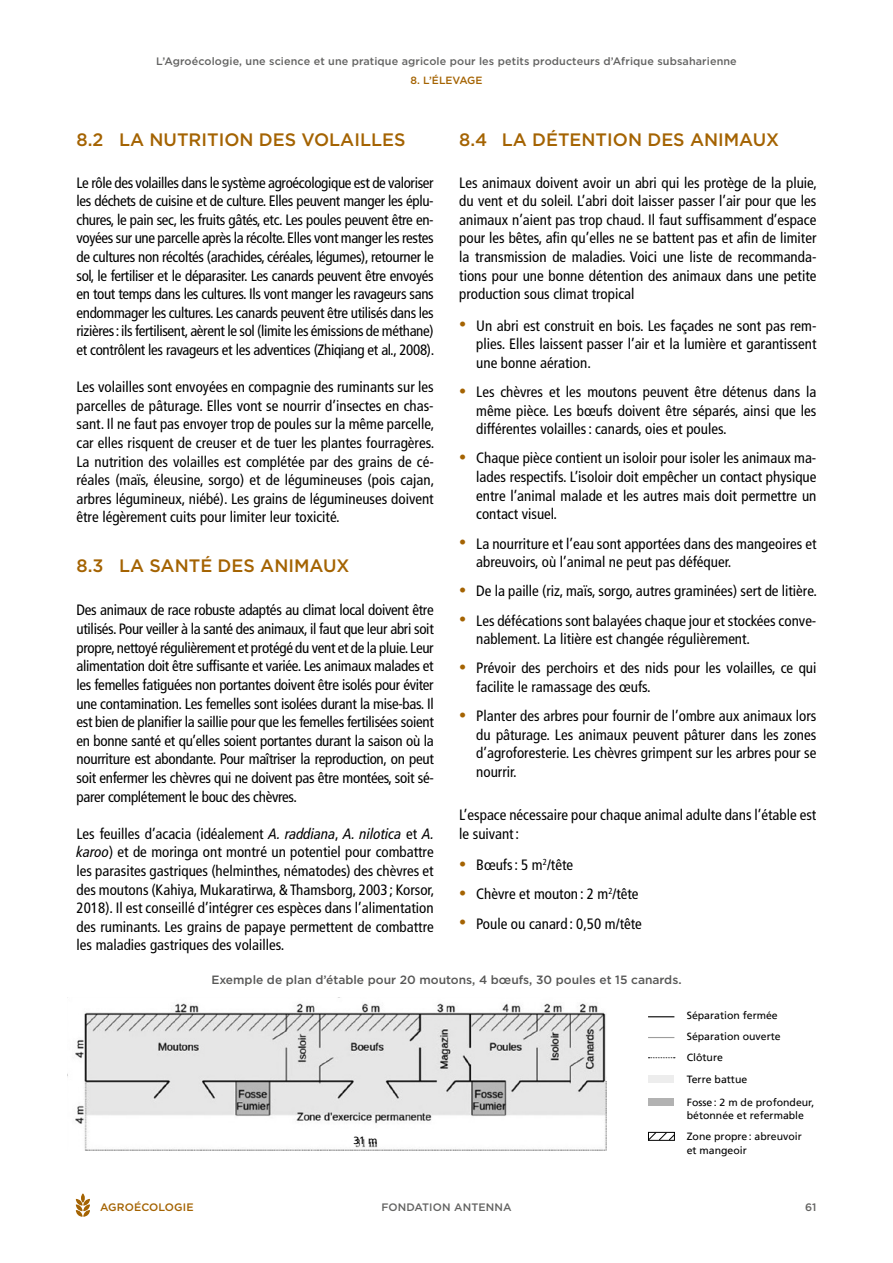
<style>
.page{position:relative;width:893px;height:1263px;background:#fff}
.page>*{position:absolute;margin:0;border:0;box-sizing:border-box;transform-origin:0 0}
.t1{font:500 18px "Gotham";color:#a46302}
.t2{font:condensed 15px/18.6px "Frutiger LT Pro";color:#000;text-align:justify}
.t3{font:500 12px "Gotham";color:#575756}
.t4{font:500 10.8px "Gotham";letter-spacing:.01em;color:#636362}
.t5{font:500 10.8px "Gotham";letter-spacing:.01em;color:#a46302}
.t6{font:10.5px/21.6px "Frutiger LT";color:#000}
.t7{font:500 10.5px "Gotham";color:#a46302}
.s1{font-style:italic}
.s2{font-size:14.25px;color:#a46302}
</style>
<div class="page">
<svg style="left:76px;top:1193px;width:14px;height:24px"></svg>
<img style="left:75px;top:1003px;width:531px;height:147px">
<svg style="left:648px;top:1016px;width:26px;height:1px"></svg>
<svg style="left:648px;top:1037px;width:26px;height:1px"></svg>
<svg style="left:648px;top:1057px;width:27px;height:1px"></svg>
<div style="left:648px;top:1075px;width:26px;height:8px;background:#ededed"></div>
<div style="left:648px;top:1098px;width:26px;height:8px;background:#b2b2b2"></div>
<svg style="left:648px;top:1132px;width:27px;height:8px"></svg>
<p class="t4" style="left:156px;top:54px;width:582px">L’Agroécologie, une science et une pratique agricole pour les petits producteurs d’Afrique subsaharienne</p>
<p class="t7" style="left:410px;top:74px;width:30px">8. L’élevage</p>
<p class="t1" style="left:77px;top:128px;width:330px">8.2 LA NUTRITION DES VOLAILLES</p>
<p class="t2" style="left:77px;top:173px;width:359px">Le rôle des volailles dans le système agroécologique est de valoriser les déchets de cuisine et de culture. Elles peuvent manger les éplu&shy;chures, le pain sec, les fruits gâtés, etc. Les poules peuvent être en&shy;voyées sur une parcelle après la récolte. Elles vont manger les restes de cultures non récoltés (arachides, céréales, légumes), retourner le sol, le fertiliser et le déparasiter. Les canards peuvent être envoyés en tout temps dans les cultures. Ils vont manger les ravageurs sans endommager les cultures. Les canards peuvent être utilisés dans les rizières: ils fertilisent, aèrent le sol (limite les émissions de méthane) et contrôlent les ravageurs et les adventices (Zhiqiang et al., 2008).</p>
<p class="t2" style="left:77px;top:378px;width:359px">Les volailles sont envoyées en compagnie des ruminants sur les parcelles de pâturage. Elles vont se nourrir d’insectes en chas&shy;sant. Il ne faut pas envoyer trop de poules sur la même parcelle, car elles risquent de creuser et de tuer les plantes fourragères.<br>La nutrition des volailles est complétée par des grains de cé&shy;réales (maïs, éleusine, sorgo) et de légumineuses (pois cajan, arbres légumineux, niébé). Les grains de légumineuses doivent être légèrement cuits pour limiter leur toxicité.</p>
<p class="t1" style="left:77px;top:554px;width:274px">8.3 LA SANTÉ DES ANIMAUX</p>
<p class="t2" style="left:77px;top:601px;width:359px">Des animaux de race robuste adaptés au climat local doivent être utilisés. Pour veiller à la santé des animaux, il faut que leur abri soit propre, nettoyé régulièrement et protégé du vent et de la pluie. Leur alimentation doit être suffisante et variée. Les animaux malades et les femelles fatiguées non portantes doivent être isolés pour éviter une contamination. Les femelles sont isolées durant la mise-bas. Il est bien de planifier la saillie pour que les femelles fertilisées soient en bonne santé et qu’elles soient portantes durant la saison où la nourriture est abondante. Pour maîtriser la reproduction, on peut soit enfermer les chèvres qui ne doivent pas être montées, soit sé&shy;parer complétement le bouc des chèvres.</p>
<p class="t2" style="left:77px;top:824px;width:359px">Les feuilles d’acacia (idéalement <span class="s1">A. raddiana</span>, <span class="s1">A. nilotica</span> et <span class="s1">A. karoo</span>) et de moringa ont montré un potentiel pour combattre les parasites gastriques (helminthes, nématodes) des chèvres et des moutons (Kahiya, Mukaratirwa, &amp; Thamsborg, 2003 ; Korsor, 2018). Il est conseillé d’intégrer ces espèces dans l’alimentation des ruminants. Les grains de papaye permettent de combattre les maladies gastriques des volailles.</p>
<p class="t1" style="left:459px;top:128px;width:321px">8.4 LA DÉTENTION DES ANIMAUX</p>
<p class="t2" style="left:459px;top:173px;width:359px">Les animaux doivent avoir un abri qui les protège de la pluie, du vent et du soleil. L’abri doit laisser passer l’air pour que les animaux n’aient pas trop chaud. Il faut suffisamment d’espace pour les bêtes, afin qu’elles ne se battent pas et afin de limiter la transmission de maladies. Voici une liste de recommanda&shy;tions pour une bonne détention des animaux dans une petite production sous climat tropical</p>
<p class="t2" style="left:476px;top:316px;width:342px;text-indent:-17px"><span class="s2">•</span> Un abri est construit en bois. Les façades ne sont pas rem&shy;plies. Elles laissent passer l’air et la lumière et garantissent une bonne aération.</p>
<p class="t2" style="left:476px;top:383px;width:342px;text-indent:-17px"><span class="s2">•</span> Les chèvres et les moutons peuvent être détenus dans la même pièce. Les bœufs doivent être séparés, ainsi que les différentes volailles: canards, oies et poules.</p>
<p class="t2" style="left:476px;top:449px;width:342px;text-indent:-17px"><span class="s2">•</span> Chaque pièce contient un isoloir pour isoler les animaux ma&shy;lades respectifs. L’isoloir doit empêcher un contact physique entre l’animal malade et les autres mais doit permettre un contact visuel.</p>
<p class="t2" style="left:476px;top:534px;width:342px;text-indent:-17px"><span class="s2">•</span> La nourriture et l’eau sont apportées dans des mangeoires et abreuvoirs, où l’animal ne peut pas déféquer.</p>
<p class="t2" style="left:459px;top:582px;width:359px"><span class="s2">•</span> De la paille (riz, maïs, sorgo, autres graminées) sert de litière.</p>
<p class="t2" style="left:476px;top:611px;width:342px;text-indent:-17px"><span class="s2">•</span> Les défécations sont balayées chaque jour et stockées conve&shy;nablement. La litière est changée régulièrement.</p>
<p class="t2" style="left:476px;top:659px;width:342px;text-indent:-17px"><span class="s2">•</span> Prévoir des perchoirs et des nids pour les volailles, ce qui facilite le ramassage des œufs.</p>
<p class="t2" style="left:476px;top:707px;width:342px;text-indent:-17px"><span class="s2">•</span> Planter des arbres pour fournir de l’ombre aux animaux lors du pâturage. Les animaux peuvent pâturer dans les zones d’agroforesterie. Les chèvres grimpent sur les arbres pour se nourrir.</p>
<p class="t2" style="left:459px;top:806px;width:359px">L’espace nécessaire pour chaque animal adulte dans l’étable est le suivant:</p>
<p class="t2" style="left:459px;top:856px;width:115px"><span class="s2">•</span> Bœufs: 5 m<sup>2</sup>/tête</p>
<p class="t2" style="left:459px;top:885px;width:181px"><span class="s2">•</span> Chèvre et mouton : 2 m<sup>2</sup>/tête</p>
<p class="t2" style="left:459px;top:914px;width:184px"><span class="s2">•</span> Poule ou canard : 0,50 m/tête</p>
<p class="t3" style="left:211px;top:972px;width:472px">Exemple de plan d’étable pour 20 moutons, 4 bœufs, 30 poules et 15 canards.</p>
<p class="t6" style="left:353px;top:1130px;width:25px">31 m</p>
<p class="t6" style="left:687px;top:1005px;width:129px">Séparation fermée<br>Séparation ouverte<br>Clôture<br>Terre battue<br>Fosse: 2 m de profondeur,</p>
<p class="t6" style="left:687px;top:1105px;width:119px;line-height:21px">bétonnée et refermable<br>Zone propre: abreuvoir</p>
<p class="t6" style="left:687px;top:1139px;width:62px">et mangeoir</p>
<p class="t5" style="left:100px;top:1200px;width:95px">AGROÉCOLOGIE</p>
<p class="t4" style="left:381px;top:1200px;width:132px">FONDATION ANTENNA</p>
<p class="t4" style="left:805px;top:1200px;width:13px">61</p>
</div>
